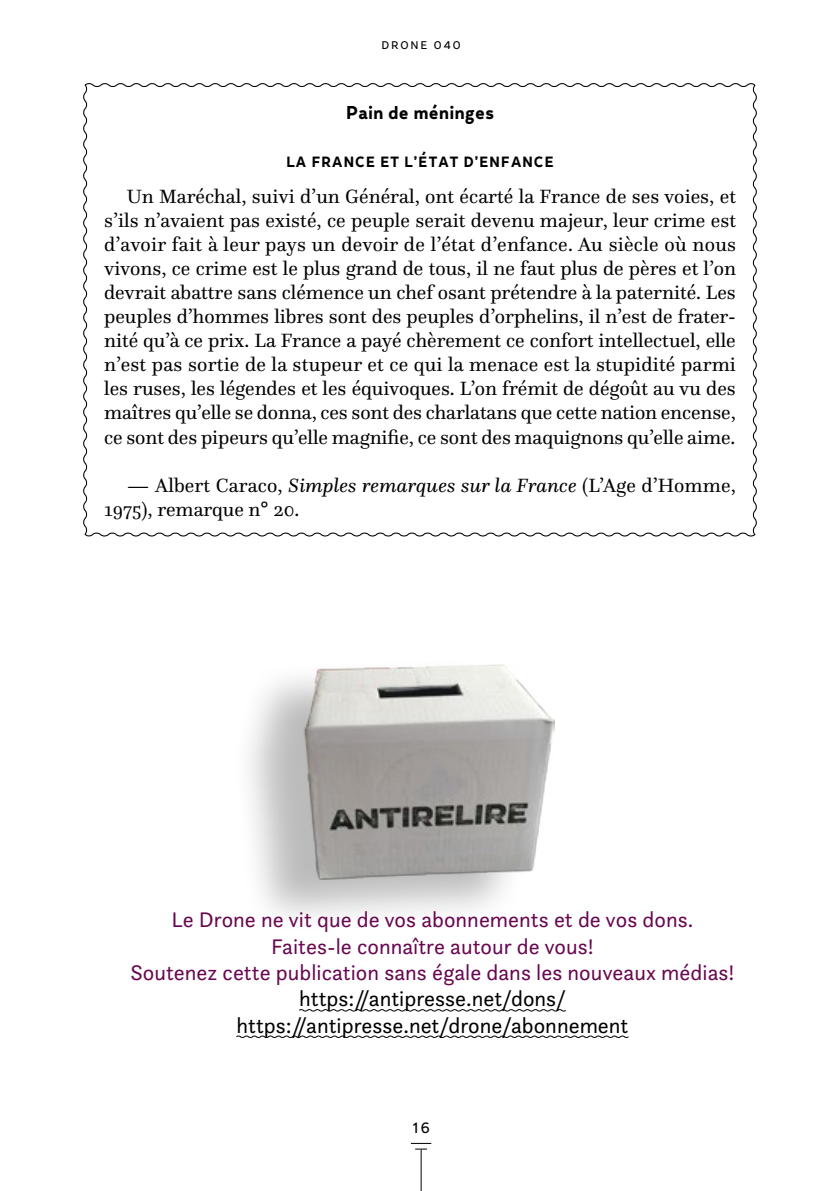
<style>
.page{position:relative;width:840px;height:1191px;background:#fff}
.page>*{position:absolute;margin:0;border:0;box-sizing:border-box;transform-origin:0 0}
.t1{font:22px/26.4px "Questa Sans";color:#680850;text-align:center}
.t2{font:22px/26.4px "Questa Sans";color:#000;text-align:center}
.t3{font:20px/24px "Questa";color:#000;text-align:justify}
.t4{font:700 20px "Leto Text Sans";color:#000}
.t5{font:700 16px "Leto Text Sans";letter-spacing:.035em;color:#000}
.t6{font:16px "Leto Text Sans";color:#000}
.t7{font:12px "Leto Text Sans";letter-spacing:.145em;color:#000}
.s1{font-style:italic}
</style>
<div class="page">
<svg style="left:83px;top:83px;width:674px;height:454px"></svg>
<div style="left:232px;top:657px;width:309px;height:278px;background:#000;opacity:.27"></div>
<img style="left:303px;top:663px;width:251px;height:216px">
<svg style="left:299px;top:1009px;width:267px;height:3px"></svg>
<svg style="left:236px;top:1035px;width:393px;height:3px"></svg>
<hr style="left:420px;top:1149px;width:1px;height:42px;background:#000">
<svg style="left:411px;top:1142px;width:20px;height:7px"></svg>
<p class="t7" style="left:381px;top:38px;width:81px">DRONE 040</p>
<p class="t4" style="left:345px;top:99px;width:150px">Pain de méninges</p>
<p class="t5" style="left:286px;top:151px;width:269px">LA FRANCE ET L’ÉTAT D’ENFANCE</p>
<p class="t3" style="left:104px;top:184px;width:633px;text-indent:23px">Un Maréchal, suivi d’un Général, ont écarté la France de ses voies, et s’ils n’avaient pas existé, ce peuple serait devenu majeur, leur crime est d’avoir fait à leur pays un devoir de l’état d’enfance. Au siècle où nous vivons, ce crime est le plus grand de tous, il ne faut plus de pères et l’on devrait abattre sans clémence un chef osant prétendre à la paternité. Les peuples d’hommes libres sont des peuples d’orphelins, il n’est de frater&shy;nité qu’à ce prix. La France a payé chèrement ce confort intellectuel, elle n’est pas sortie de la stupeur et ce qui la menace est la stupidité parmi les ruses, les légendes et les équivoques. L’on frémit de dégoût au vu des maîtres qu’elle se donna, ces sont des charlatans que cette nation encense, ce sont des pipeurs qu’elle magnifie, ce sont des maquignons qu’elle aime.</p>
<p class="t3" style="left:104px;top:472px;width:632px;text-indent:23px">— Albert Caraco, <span class="s1">Simples remarques sur la France</span> (L’Age d’Homme,<br>1975), remarque n° 20.</p>
<p class="t1" style="left:130px;top:906px;width:605px">Le Drone ne vit que de vos abonnements et de vos dons.<br>Faites-le connaître autour de vous!<br>Soutenez cette publication sans égale dans les nouveaux médias!</p>
<p class="t2" style="left:236px;top:985px;width:393px">https://antipresse.net/dons/ https://antipresse.net/drone/abonnement</p>
<p class="t6" style="left:412px;top:1118px;width:19px">16</p>
</div>
